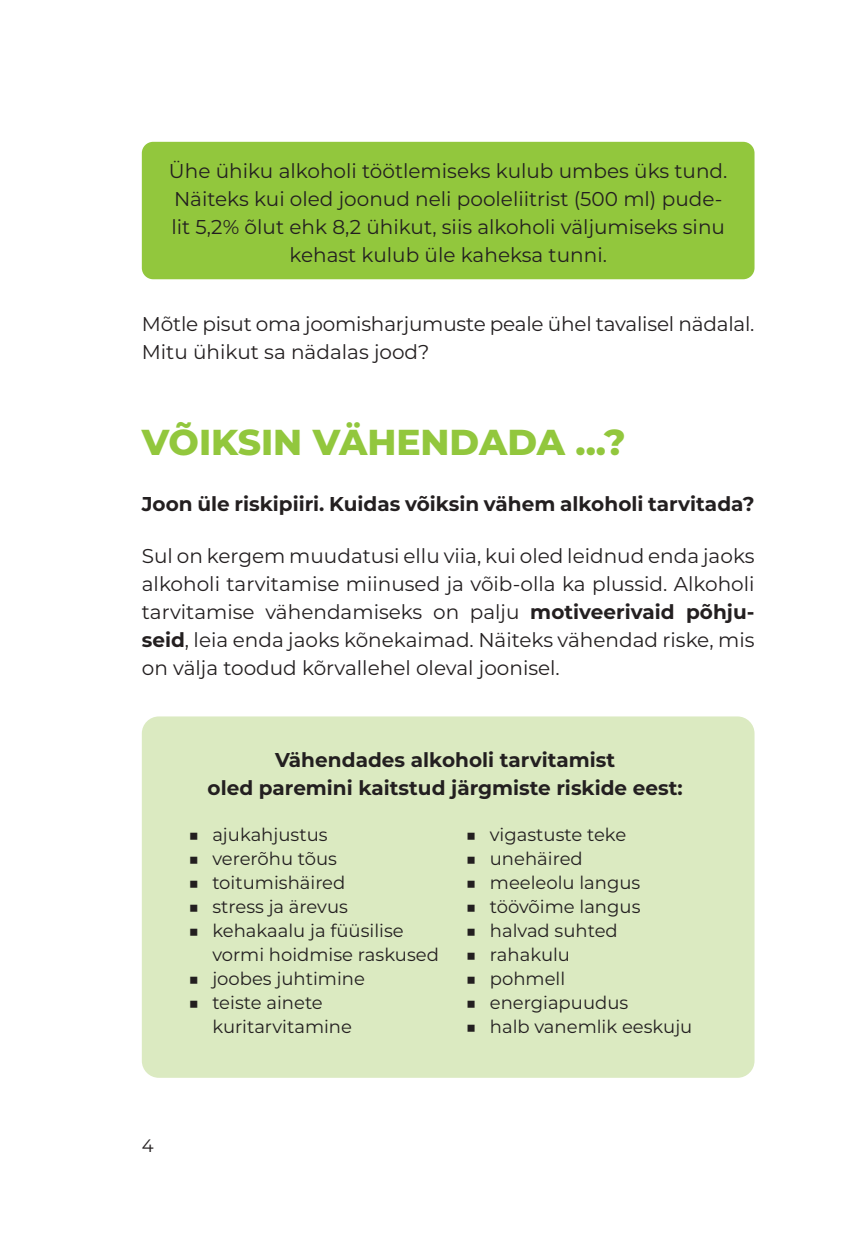
<style>
.page{position:relative;width:868px;height:1248px;background:#fff}
.page>*{position:absolute;margin:0;border:0;box-sizing:border-box;transform-origin:0 0}
.t1{font:800 36px "Montserrat";color:#92c73d}
.t2{font:20px/28px "Montserrat";color:#231f20}
.t3{font:700 20px/28px "Montserrat";color:#231f20;text-align:center}
.t4{font:18px/24px "Montserrat";color:#231f20}
.s1{font-weight:700}
</style>
<div class="page">
<div style="left:142px;top:142px;width:612px;height:137px;background:#92c73d;border-radius:11px"></div>
<div style="left:142px;top:716px;width:612px;height:361px;background:#dbeac1;border-radius:17px"></div>
<p class="t2" style="left:169px;top:156px;width:560px;text-align:center">Ühe ühiku alkoholi töötlemiseks kulub umbes üks tund.<br>Näiteks kui oled joonud neli pooleliitrist (500 ml) pude&shy;lit 5,2% õlut ehk 8,2 ühikut, siis alkoholi väljumiseks sinu kehast kulub üle kaheksa tunni.</p>
<p class="t2" style="left:142px;top:309px;width:614px">Mõtle pisut oma joomisharjumuste peale ühel tavalisel nädalal.<br>Mitu ühikut sa nädalas jood?</p>
<h1 class="t1" style="left:142px;top:415px;width:485px">VÕIKSIN VÄHENDADA ...?</h1>
<p class="t3" style="left:142px;top:488px;width:614px">Joon üle riskipiiri. Kuidas võiksin vähem alkoholi tarvitada?</p>
<p class="t2" style="left:142px;top:541px;width:614px;text-align:justify">Sul on kergem muudatusi ellu viia, kui oled leidnud enda jaoks alkoholi tarvitamise miinused ja võib-olla ka plussid. Alkoholi tarvitamise vähendamiseks on palju <span class="s1">motiveerivaid põhju&shy;seid</span>, leia enda jaoks kõnekaimad. Näiteks vähendad riske, mis on välja toodud kõrvallehel oleval joonisel.</p>
<p class="t3" style="left:208px;top:744px;width:476px">Vähendades alkoholi tarvitamist<br>oled paremini kaitstud järgmiste riskide eest:</p>
<p class="t4" style="left:188px;top:822px;width:141px">■ ajukahjustus</p>
<p class="t4" style="left:188px;top:846px;width:150px">■ vererõhu tõus</p>
<p class="t4" style="left:188px;top:870px;width:158px">■ toitumishäired</p>
<p class="t4" style="left:188px;top:894px;width:161px">■ stress ja ärevus</p>
<p class="t4" style="left:212px;top:918px;width:228px;text-indent:-24px">■ kehakaalu ja füüsilise vormi hoidmise raskused</p>
<p class="t4" style="left:188px;top:966px;width:178px">■ joobes juhtimine</p>
<p class="t4" style="left:212px;top:990px;width:141px;text-indent:-24px">■ teiste ainete kuritarvitamine</p>
<p class="t4" style="left:466px;top:822px;width:162px">■ vigastuste teke</p>
<p class="t4" style="left:466px;top:846px;width:118px">■ unehäired</p>
<p class="t4" style="left:466px;top:870px;width:176px">■ meeleolu langus</p>
<p class="t4" style="left:466px;top:894px;width:176px">■ töövõime langus</p>
<p class="t4" style="left:466px;top:918px;width:153px">■ halvad suhted</p>
<p class="t4" style="left:466px;top:942px;width:106px">■ rahakulu</p>
<p class="t4" style="left:466px;top:966px;width:101px">■ pohmell</p>
<p class="t4" style="left:466px;top:990px;width:164px">■ energiapuudus</p>
<p class="t4" style="left:466px;top:1014px;width:228px">■ halb vanemlik eeskuju</p>
<p class="t4" style="left:142px;top:1132px;width:13px">4</p>
</div>
